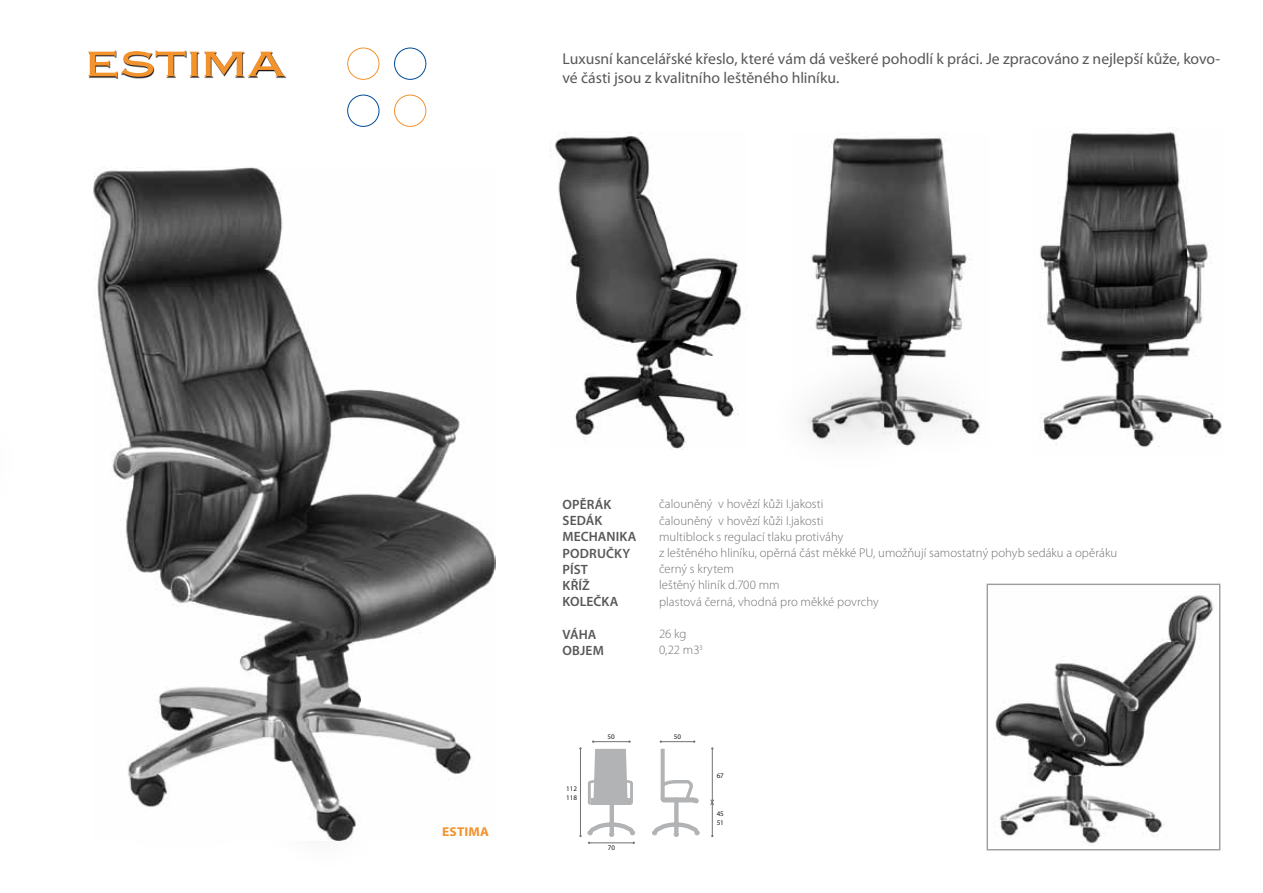
<style>
.page{position:relative;width:1263px;height:893px;background:#fff}
.page>*{position:absolute;margin:0;border:0;box-sizing:border-box;transform-origin:0 0}
.t1{font:500 45px "Copperplate TCE";letter-spacing:.005em;color:#f2932e;scale:1.25 1}
.t2{font:15.75px/18.9px "Myriad Pro";letter-spacing:-.005em;color:#58585a}
.t3{font:600 13.5px/16.2px "Myriad Pro";letter-spacing:.005em;color:#58585a}
.t4{font:700 12.9px "Myriad Pro";letter-spacing:.01em;color:#f2932e;scale:1.05 1}
.t5{font:300 12.75px/16.2px "Myriad Pro";color:#707172}
.t6{font:7.05px/8.4px "Myriad Pro";color:#1a171c}
</style>
<div class="page">
<img style="left:811px;top:137px;width:156px;height:194px">
<hr style="left:712px;top:748px;width:1px;height:88px;background:#707172">
<svg style="left:710px;top:799px;width:4px;height:7px"></svg>
<svg style="left:652px;top:749px;width:48px;height:88px"></svg>
<svg style="left:579px;top:740px;width:56px;height:104px"></svg>
<hr style="left:589px;top:843px;width:45px;height:1px;background:#707172">
<hr style="left:661px;top:741px;width:34px;height:1px;background:#707172">
<svg style="left:89px;top:51px;width:197px;height:28px"></svg>
<img style="left:550px;top:132px;width:192px;height:317px">
<svg style="left:347px;top:47px;width:80px;height:80px"></svg>
<div style="left:394px;top:95px;width:32px;height:32px;border:1px solid #f2932e;border-radius:50%"></div>
<img style="left:93px;top:167px;width:402px;height:673px">
<div style="left:754px;top:331px;width:236px;height:141px;background:#1a171c;opacity:.12"></div>
<svg style="left:804px;top:378px;width:148px;height:57px"></svg>
<img style="left:1039px;top:127px;width:183px;height:321px">
<img style="left:994px;top:595px;width:220px;height:251px">
<div style="left:986px;top:584px;width:234px;height:266px;border:1px solid #9c9e9f"></div>
<h1 class="t1" style="left:85px;top:37px;width:162px">estima</h1>
<p class="t2" style="left:563px;top:49px;width:659px">Luxusní kancelářské křeslo, které vám dá veškeré pohodlí k práci. Je zpracováno z nejlepší kůže, kovo&shy;vé části jsou z kvalitního leštěného hliníku.</p>
<p class="t4" style="left:442px;top:823px;width:46px">ESTIMA</p>
<p class="t3" style="left:563px;top:496px;width:75px">OPĚRÁK<br>SEDÁK<br>MECHANIKA<br>PODRUČKY<br>PÍST<br>KŘÍŽ<br>KOLEČKA</p>
<p class="t3" style="left:563px;top:625px;width:43px">VÁHA<br>OBJEM</p>
<p class="t5" style="left:659px;top:496px;width:460px">čalouněný v hovězí kůži I.jakosti<br>čalouněný v hovězí kůži I.jakosti<br>multiblock s regulací tlaku protiváhy<br>z leštěného hliníku, opěrná část měkké PU, umožňují samostatný pohyb sedáku a opěráku černý s krytem<br>leštěný hliník d.700 mm<br>plastová černá, vhodná pro měkké povrchy</p>
<p class="t5" style="left:659px;top:626px;width:45px">26 kg<br>0,22 m3<sup>3</sup></p>
<p class="t6" style="left:566px;top:784px;width:12px">112<br>118</p>
<p class="t6" style="left:608px;top:732px;width:9px">50</p>
<p class="t6" style="left:608px;top:844px;width:9px">70</p>
<p class="t6" style="left:674px;top:732px;width:9px">50</p>
<p class="t6" style="left:717px;top:771px;width:9px">67</p>
<p class="t6" style="left:717px;top:810px;width:9px">45<br>51</p>
</div>
